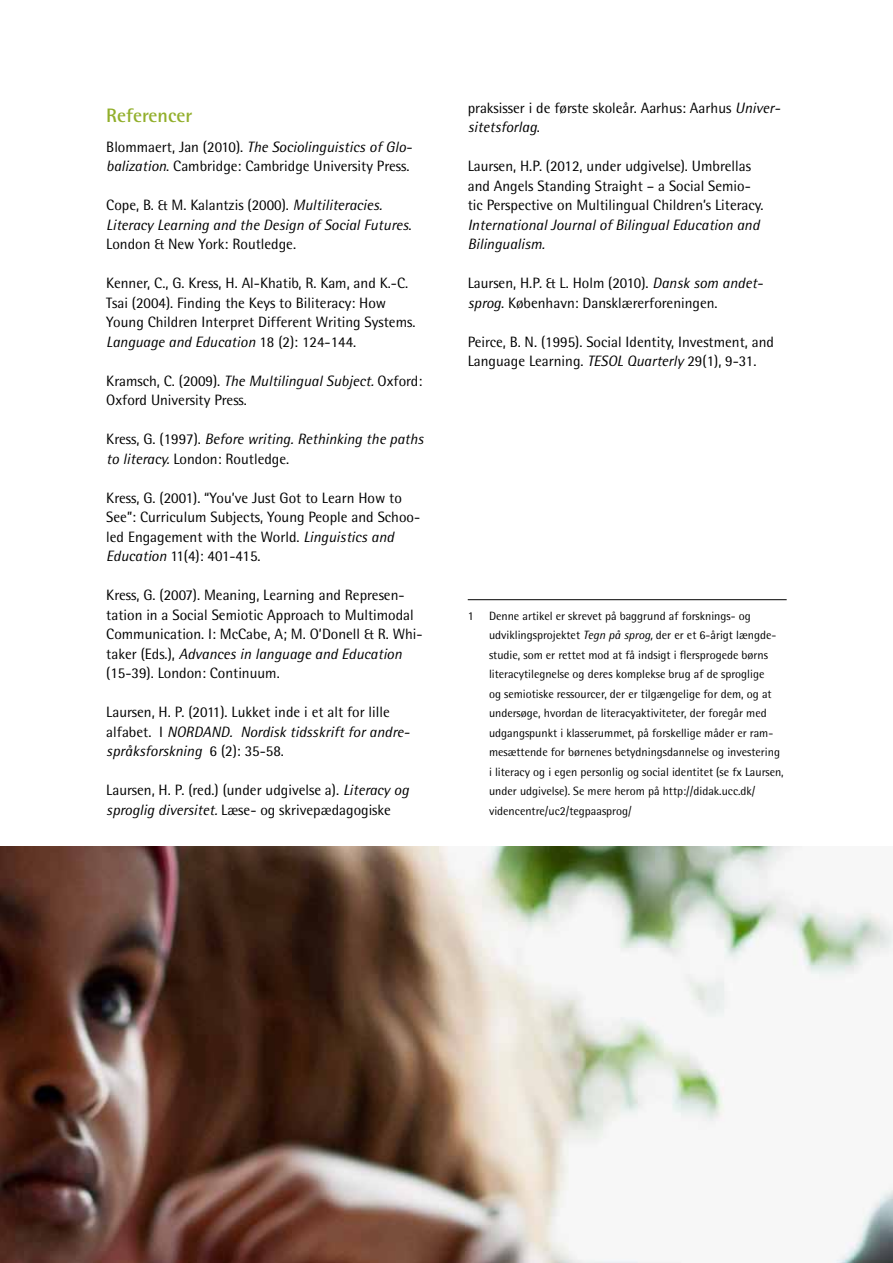
<style>
.page{position:relative;width:893px;height:1263px;background:#fff}
.page>*{position:absolute;margin:0;border:0;box-sizing:border-box;transform-origin:0 0}
.t1{font:700 19.5px "Rotis Semi Sans";color:#92af2b}
.t2{font:15px/19.5px "Rotis Semi Sans";color:#000}
.t3{font:italic 15px/19.5px "Rotis Semi Sans";color:#000}
.t4{font:12px/19.5px "Rotis Semi Sans";color:#000}
.s1{font-style:italic}
.s2{font-style:normal}
</style>
<div class="page">
<hr style="left:468px;top:599px;width:319px;height:1px;background:#000">
<img style="left:0;top:846px;width:893px;height:417px">
<h1 class="t1" style="left:106px;top:103px;width:88px">Referencer</h1>
<p class="t2" style="left:106px;top:137px;width:307px">Blommaert, Jan (2010). <span class="s1">The Sociolinguistics of Glo&shy;balization</span>. Cambridge: Cambridge University Press.</p>
<p class="t3" style="left:106px;top:195px;width:307px"><span class="s2">Cope, B. &amp; M. Kalantzis (2000).</span> Multiliteracies.<br>Literacy Learning and the Design of Social Futures<span class="s2">.<br>London &amp; New York: Routledge.</span></p>
<p class="t2" style="left:106px;top:273px;width:311px">Kenner, C., G. Kress, H. Al-Khatib, R. Kam, and K.-C.<br>Tsai (2004). Finding the Keys to Biliteracy: How Young Children Interpret Different Writing Systems.<br><span class="s1">Language and Education</span> 18 (2): 124-144.</p>
<p class="t2" style="left:106px;top:371px;width:318px">Kramsch, C. (2009). <span class="s1">The Multilingual Subject.</span> Oxford:<br>Oxford University Press.</p>
<p class="t3" style="left:106px;top:429px;width:319px"><span class="s2">Kress, G. (1997).</span> Before writing. Rethinking the paths to literacy. <span class="s2">London: Routledge.</span></p>
<p class="t2" style="left:106px;top:488px;width:315px">Kress, G. (2001). “You’ve Just Got to Learn How to See”: Curriculum Subjects, Young People and Schoo&shy;led Engagement with the World. <span class="s1">Linguistics and Education</span> 11(4): 401-415.</p>
<p class="t2" style="left:106px;top:585px;width:318px">Kress, G. (2007). Meaning, Learning and Represen&shy;tation in a Social Semiotic Approach to Multimodal Communication. I: McCabe, A; M. O’Donell &amp; R. Whi&shy;taker (Eds.), <span class="s1">Advances in language and Education </span>(15-39). London: Continuum.</p>
<p class="t2" style="left:106px;top:702px;width:305px">Laursen, H. P. (2011). Lukket inde i et alt for lille alfabet. I <span class="s1">NORDAND. Nordisk tidsskrift for andre&shy;språksforskning</span> 6 (2): 35-58.</p>
<p class="t2" style="left:106px;top:780px;width:304px">Laursen, H. P. (red.) (under udgivelse a). <span class="s1">Literacy og sproglig diversitet.</span> Læse- og skrivepædagogiske</p>
<p class="t2" style="left:468px;top:98px;width:314px">praksisser i de første skoleår. Aarhus: Aarhus <span class="s1">Univer&shy;sitetsforlag</span>.</p>
<p class="t2" style="left:468px;top:156px;width:297px">Laursen, H.P. (2012, under udgivelse). Umbrellas and Angels Standing Straight – a Social Semio&shy;tic Perspective on Multilingual Children’s Literacy.</p>
<p class="t3" style="left:468px;top:214px;width:293px">International Journal of Bilingual Education and<br>Bilingualism.</p>
<p class="t2" style="left:468px;top:273px;width:297px">Laursen, H.P. &amp; L. Holm (2010). <span class="s1">Dansk som andet&shy;sprog</span>. København: Dansklærerforeningen.</p>
<p class="t2" style="left:468px;top:332px;width:308px">Peirce, B. N. (1995). Social Identity, Investment, and<br>Language Learning. <span class="s1">TESOL Quarterly</span> 29(1), 9-31.</p>
<p class="t4" style="left:468px;top:606px;width:8px">1</p>
<p class="t4" style="left:489px;top:606px;width:296px">Denne artikel er skrevet på baggrund af forsknings- og udviklingsprojektet <span class="s1">Tegn på sprog,</span> der er et 6-årigt længde&shy;studie, som er rettet mod at få indsigt i flersprogede børns literacytilegnelse og deres komplekse brug af de sproglige<br>og semiotiske ressourcer, der er tilgængelige for dem, og at undersøge, hvordan de literacyaktiviteter, der foregår med udgangspunkt i klasserummet, på forskellige måder er ram&shy;mesættende for børnenes betydningsdannelse og investering i literacy og i egen personlig og social identitet (se fx Laursen, under udgivelse). Se mere herom på http://didak.ucc.dk/ videncentre/uc2/tegpaasprog/</p>
</div>
